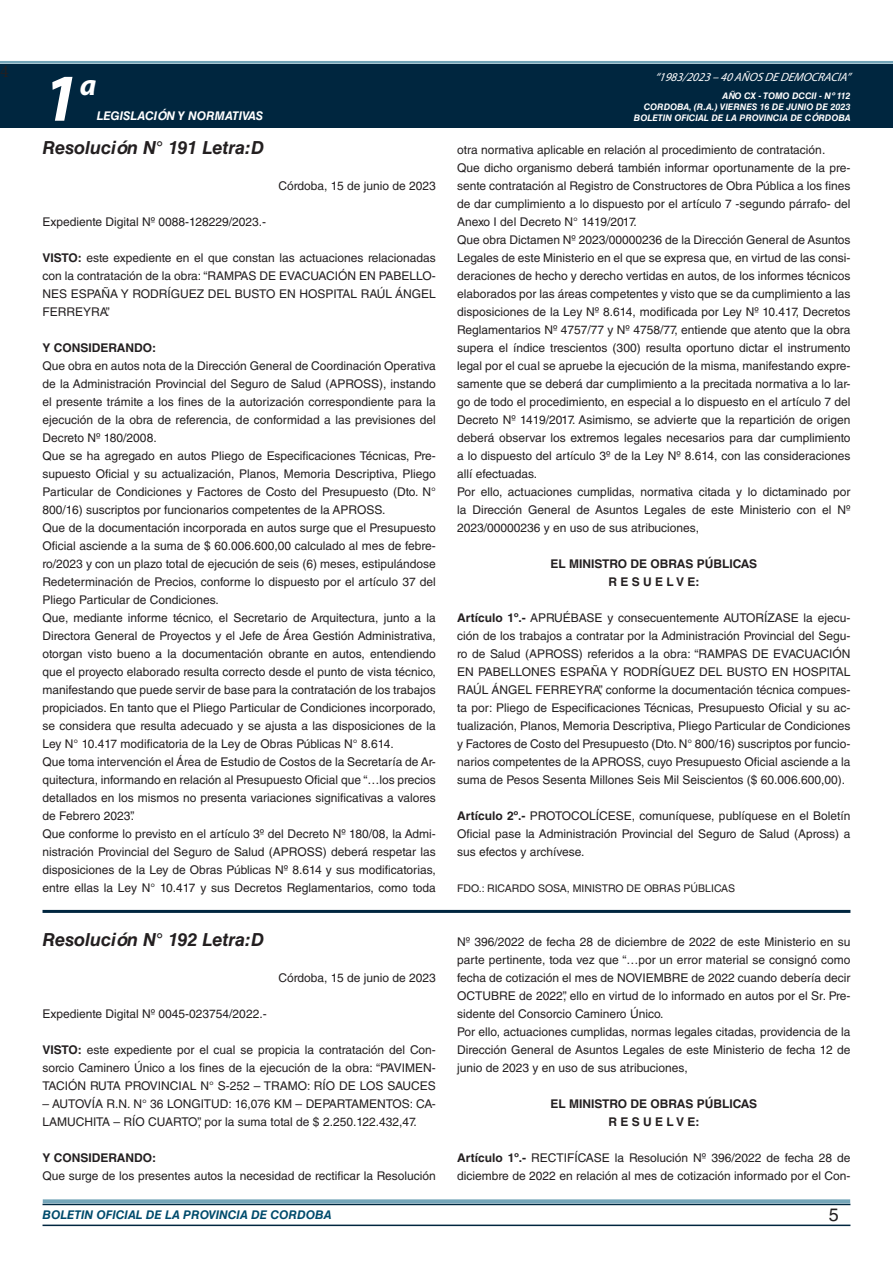
<style>
.page{position:relative;width:893px;height:1263px;background:#fff}
.page>*{position:absolute;margin:0;border:0;box-sizing:border-box;transform-origin:0 0}
.t1{font:italic 700 67.5px "Myriad Pro";color:#fff}
.t2{font:italic 700 30px "Myriad Pro";color:#fff}
.DOC__N{font:italic 700 18px "Helvetica LT Std";color:#231f20}
.t3{font:18px "Minion Pro";color:#231f20}
.t4{font:18px "Helvetica LT Std";color:#231f20}
.TEXTO_BASE{font:12px/18px "Helvetica LT Std";color:#231f20;text-align:justify}
.RESUELVE{font:700 12px "Helvetica LT Std";color:#231f20}
.FECHA{font:12px "Helvetica LT Std";color:#231f20}
.t5{font:italic 700 12px "Helvetica LT Std";color:#004b6c}
.t6{font:italic 12px "Myriad Pro";color:#fff}
.TEXTO_BASE-2{font:700 12px "Helvetica LT Std";color:#231f20}
.t7{font:italic 700 12px "Helvetica LT Std";color:#fff}
.FIRMA{font:10.5px "Helvetica LT Std";color:#231f20}
.t8{font:italic 700 9px/10.8px "Helvetica LT Std";color:#fff;text-align:right}
.s1{font-weight:700}
</style>
<div class="page">
<div style="left:0;top:61px;width:893px;height:6px;background:#fff;opacity:.75"></div>
<div style="left:0;top:64px;width:893px;height:64px;background:#00263f"></div>
<hr style="left:43px;top:1224px;width:807px;height:2px;background:#00263f">
<div style="left:42px;top:1198px;width:809px;height:8px;background:#fff;opacity:.75"></div>
<hr style="left:43px;top:910px;width:807px;height:3px;background:#00263f">
<h3 class="t3" style="left:0;top:59px;width:10px">4</h3>
<h1 class="t1" style="left:43px;top:54px;width:38px">1</h1>
<h2 class="t2" style="left:80px;top:66px;width:18px">a</h2>
<p class="t7" style="left:97px;top:109px;width:168px">LEGISLACIÓN Y NORMATIVAS</p>
<p class="DOC__N" style="left:43px;top:136px;width:223px">Resolución N° 191 Letra:D</p>
<p class="FECHA" style="left:279px;top:179px;width:159px">Córdoba, 15 de junio de 2023</p>
<p class="TEXTO_BASE" style="left:43px;top:213px;width:225px">Expediente Digital Nº 0088-128229/2023.-</p>
<p class="TEXTO_BASE" style="left:43px;top:249px;width:395px"><span class="s1">VISTO:</span> este expediente en el que constan las actuaciones relacionadas con la contratación de la obra: “RAMPAS DE EVACUACIÓN EN PABELLO-NES ESPAÑA Y RODRÍGUEZ DEL BUSTO EN HOSPITAL RAÚL ÁNGEL FERREYRA”.</p>
<p class="TEXTO_BASE-2" style="left:43px;top:340px;width:115px">Y CONSIDERANDO:</p>
<p class="TEXTO_BASE" style="left:43px;top:357px;width:395px">Que obra en autos nota de la Dirección General de Coordinación Operativa de la Administración Provincial del Seguro de Salud (APROSS), instando el presente trámite a los fines de la autorización correspondiente para la ejecución de la obra de referencia, de conformidad a las previsiones del Decreto Nº 180/2008.</p>
<p class="TEXTO_BASE" style="left:43px;top:447px;width:395px">Que se ha agregado en autos Pliego de Especificaciones Técnicas, Pre&shy;supuesto Oficial y su actualización, Planos, Memoria Descriptiva, Pliego Particular de Condiciones y Factores de Costo del Presupuesto (Dto. N° 800/16) suscriptos por funcionarios competentes de la APROSS.</p>
<p class="TEXTO_BASE" style="left:43px;top:519px;width:395px">Que de la documentación incorporada en autos surge que el Presupuesto Oficial asciende a la suma de $ 60.006.600,00 calculado al mes de febre&shy;ro/2023 y con un plazo total de ejecución de seis (6) meses, estipulándose Redeterminación de Precios, conforme lo dispuesto por el artículo 37 del Pliego Particular de Condiciones.</p>
<p class="TEXTO_BASE" style="left:43px;top:609px;width:395px">Que, mediante informe técnico, el Secretario de Arquitectura, junto a la Directora General de Proyectos y el Jefe de Área Gestión Administrativa, otorgan visto bueno a la documentación obrante en autos, entendiendo que el proyecto elaborado resulta correcto desde el punto de vista técnico, manifestando que puede servir de base para la contratación de los trabajos propiciados. En tanto que el Pliego Particular de Condiciones incorporado, se considera que resulta adecuado y se ajusta a las disposiciones de la Ley N° 10.417 modificatoria de la Ley de Obras Públicas N° 8.614.</p>
<p class="TEXTO_BASE" style="left:43px;top:753px;width:395px">Que toma intervención el Área de Estudio de Costos de la Secretaría de Ar&shy;quitectura, informando en relación al Presupuesto Oficial que “…los precios detallados en los mismos no presenta variaciones significativas a valores de Febrero 2023”.</p>
<p class="TEXTO_BASE" style="left:43px;top:825px;width:395px">Que conforme lo previsto en el artículo 3º del Decreto Nº 180/08, la Admi&shy;nistración Provincial del Seguro de Salud (APROSS) deberá respetar las disposiciones de la Ley de Obras Públicas Nº 8.614 y sus modificatorias, entre ellas la Ley N° 10.417 y sus Decretos Reglamentarios, como toda</p>
<p class="DOC__N" style="left:43px;top:928px;width:223px">Resolución N° 192 Letra:D</p>
<p class="FECHA" style="left:279px;top:971px;width:159px">Córdoba, 15 de junio de 2023</p>
<p class="TEXTO_BASE" style="left:43px;top:1005px;width:226px">Expediente Digital Nº 0045-023754/2022.-</p>
<p class="TEXTO_BASE" style="left:43px;top:1041px;width:395px"><span class="s1">VISTO:</span> este expediente por el cual se propicia la contratación del Con&shy;sorcio Caminero Único a los fines de la ejecución de la obra: “PAVIMEN-TACIÓN RUTA PROVINCIAL N° S-252 – TRAMO: RÍO DE LOS SAUCES</p>
<p class="TEXTO_BASE" style="left:43px;top:1095px;width:395px">– AUTOVÍA R.N. N° 36 LONGITUD: 16,076 KM – DEPARTAMENTOS: CA-<br>LAMUCHITA – RÍO CUARTO”, por la suma total de $ 2.250.122.432,47.</p>
<p class="TEXTO_BASE-2" style="left:43px;top:1150px;width:115px">Y CONSIDERANDO:</p>
<p class="TEXTO_BASE" style="left:43px;top:1167px;width:395px">Que surge de los presentes autos la necesidad de rectificar la Resolución</p>
<p class="t6" style="left:655px;top:70px;width:197px">“ 1983/2023 – 40 AÑOS DE DEMOCRACIA”</p>
<p class="t8" style="left:634px;top:91px;width:218px">AÑO CX - TOMO DCCII - Nº 112<br>CORDOBA, (R.A.) VIERNES 16 DE JUNIO DE 2023<br>BOLETIN OFICIAL DE LA PROVINCIA DE CÓRDOBA</p>
<p class="TEXTO_BASE" style="left:457px;top:141px;width:370px">otra normativa aplicable en relación al procedimiento de contratación.</p>
<p class="TEXTO_BASE" style="left:457px;top:159px;width:395px">Que dicho organismo deberá también informar oportunamente de la pre&shy;sente contratación al Registro de Constructores de Obra Pública a los fines de dar cumplimiento a lo dispuesto por el artículo 7 -segundo párrafo- del Anexo I del Decreto N° 1419/2017.</p>
<p class="TEXTO_BASE" style="left:457px;top:231px;width:395px">Que obra Dictamen Nº 2023/00000236 de la Dirección General de Asuntos Legales de este Ministerio en el que se expresa que, en virtud de las consi&shy;deraciones de hecho y derecho vertidas en autos, de los informes técnicos elaborados por las áreas competentes y visto que se da cumplimiento a las disposiciones de la Ley Nº 8.614, modificada por Ley Nº 10.417, Decretos Reglamentarios Nº 4757/77 y Nº 4758/77, entiende que atento que la obra supera el índice trescientos (300) resulta oportuno dictar el instrumento legal por el cual se apruebe la ejecución de la misma, manifestando expre&shy;samente que se deberá dar cumplimiento a la precitada normativa a lo lar&shy;go de todo el procedimiento, en especial a lo dispuesto en el artículo 7 del Decreto Nº 1419/2017. Asimismo, se advierte que la repartición de origen deberá observar los extremos legales necesarios para dar cumplimiento a lo dispuesto del artículo 3º de la Ley Nº 8.614, con las consideraciones allí efectuadas.</p>
<p class="TEXTO_BASE" style="left:457px;top:483px;width:395px">Por ello, actuaciones cumplidas, normativa citada y lo dictaminado por la Dirección General de Asuntos Legales de este Ministerio con el Nº 2023/00000236 y en uso de sus atribuciones,</p>
<p class="RESUELVE" style="left:550px;top:556px;width:208px">EL MINISTRO DE OBRAS PÚBLICAS</p>
<p class="RESUELVE" style="left:608px;top:574px;width:93px">R E S U E L V E:</p>
<p class="TEXTO_BASE" style="left:457px;top:609px;width:395px"><span class="s1">Artículo 1º.-</span> APRUÉBASE y consecuentemente AUTORÍZASE la ejecu&shy;ción de los trabajos a contratar por la Administración Provincial del Segu&shy;ro de Salud (APROSS) referidos a la obra: “RAMPAS DE EVACUACIÓN EN PABELLONES ESPAÑA Y RODRÍGUEZ DEL BUSTO EN HOSPITAL RAÚL ÁNGEL FERREYRA”, conforme la documentación técnica compues&shy;ta por: Pliego de Especificaciones Técnicas, Presupuesto Oficial y su ac&shy;tualización, Planos, Memoria Descriptiva, Pliego Particular de Condiciones y Factores de Costo del Presupuesto (Dto. N° 800/16) suscriptos por funcio&shy;narios competentes de la APROSS, cuyo Presupuesto Oficial asciende a la suma de Pesos Sesenta Millones Seis Mil Seiscientos ($ 60.006.600,00).</p>
<p class="TEXTO_BASE" style="left:457px;top:807px;width:395px"><span class="s1">Artículo 2º.-</span> PROTOCOLÍCESE, comuníquese, publíquese en el Boletín Oficial pase la Administración Provincial del Seguro de Salud (Apross) a sus efectos y archívese.</p>
<p class="FIRMA" style="left:457px;top:882px;width:279px">FDO.: RICARDO SOSA, MINISTRO DE OBRAS PÚBLICAS</p>
<p class="TEXTO_BASE" style="left:457px;top:933px;width:395px">Nº 396/2022 de fecha 28 de diciembre de 2022 de este Ministerio en su parte pertinente, toda vez que “…por un error material se consignó como fecha de cotización el mes de NOVIEMBRE de 2022 cuando debería decir OCTUBRE de 2022”, ello en virtud de lo informado en autos por el Sr. Pre&shy;sidente del Consorcio Caminero Único.</p>
<p class="TEXTO_BASE" style="left:457px;top:1023px;width:395px">Por ello, actuaciones cumplidas, normas legales citadas, providencia de la Dirección General de Asuntos Legales de este Ministerio de fecha 12 de junio de 2023 y en uso de sus atribuciones,</p>
<p class="RESUELVE" style="left:550px;top:1096px;width:208px">EL MINISTRO DE OBRAS PÚBLICAS</p>
<p class="RESUELVE" style="left:608px;top:1114px;width:93px">R E S U E L V E:</p>
<p class="TEXTO_BASE" style="left:457px;top:1149px;width:395px"><span class="s1">Artículo 1º.-</span> RECTIFÍCASE la Resolución Nº 396/2022 de fecha 28 de diciembre de 2022 en relación al mes de cotización informado por el Con-</p>
<p class="t5" style="left:43px;top:1208px;width:290px">BOLETIN OFICIAL DE LA PROVINCIA DE CORDOBA</p>
<h3 class="t4" style="left:829px;top:1204px;width:12px">5</h3>
</div>
